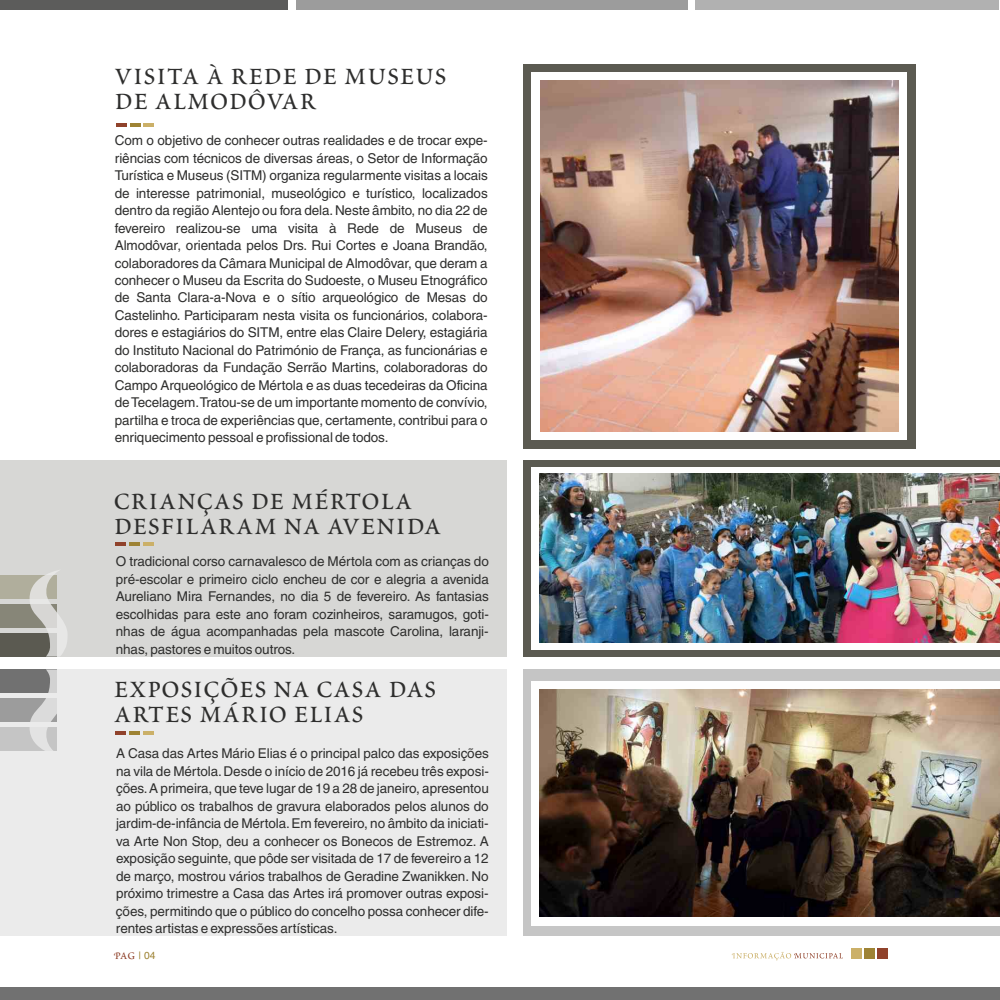
<style>
.page{position:relative;width:1000px;height:1000px;background:#fff}
.page>*{position:absolute;margin:0;border:0;box-sizing:border-box;transform-origin:0 0}
.t1{font:35.55px/24.9px "Poetica Roman Small Caps";color:#2e2e2d}
.t2{font:15.3px "Poetica Roman Small Caps";color:#90422b}
.t3{font:13.5px/17.5px "Arial";letter-spacing:-.01em;color:#2e2e2d;text-align:justify}
.s1{font-family:"Arial";font-size:10.2px;color:#9e8334}
</style>
<div class="page">
<div style="left:0;top:669px;width:506px;height:266px;background:#ebebeb"></div>
<div style="left:523px;top:669px;width:476px;height:266px;background:#c5c5c5"></div>
<div style="left:0;top:460px;width:506px;height:196px;background:#d7d7d5"></div>
<div style="left:0;top:633px;width:56px;height:23px;background:#5b5a51"></div>
<div style="left:0;top:604px;width:56px;height:23px;background:#878678"></div>
<div style="left:0;top:575px;width:56px;height:23px;background:#b0ae9c"></div>
<svg style="left:30px;top:570px;width:37px;height:86px"></svg>
<svg style="left:731px;top:952px;width:111px;height:8px"></svg>
<div style="left:851px;top:947px;width:10px;height:11px;background:#cbb068"></div>
<div style="left:864px;top:947px;width:10px;height:11px;background:#9e8334"></div>
<div style="left:877px;top:947px;width:10px;height:11px;background:#90422b"></div>
<hr style="left:143px;top:542px;width:10px;height:4px;background:#cbb068">
<hr style="left:129px;top:542px;width:11px;height:4px;background:#9e8334">
<hr style="left:115px;top:542px;width:11px;height:4px;background:#90422b">
<svg style="left:115px;top:731px;width:39px;height:3px"></svg>
<div style="left:523px;top:460px;width:476px;height:196px;background:#5b5a51"></div>
<div style="left:531px;top:467px;width:468px;height:182px;background:#fefefe"></div>
<img style="left:539px;top:473px;width:460px;height:169px">
<div style="left:531px;top:681px;width:468px;height:244px;background:#fefefe"></div>
<img style="left:539px;top:689px;width:460px;height:227px">
<div style="left:0;top:669px;width:56px;height:23px;background:#717171"></div>
<div style="left:0;top:698px;width:56px;height:23px;background:#9c9c9c"></div>
<div style="left:0;top:727px;width:56px;height:23px;background:#c5c5c5"></div>
<svg style="left:30px;top:669px;width:27px;height:82px"></svg>
<div style="left:0;top:986px;width:999px;height:13px;background:#717171"></div>
<svg style="left:116px;top:123px;width:38px;height:3px"></svg>
<div style="left:523px;top:64px;width:392px;height:384px;background:#5b5a51"></div>
<div style="left:531px;top:72px;width:375px;height:368px;background:#fefefe"></div>
<img style="left:540px;top:81px;width:357px;height:350px">
<div style="left:0;top:0;width:287px;height:10px;background:#5c5c5b"></div>
<div style="left:296px;top:0;width:391px;height:10px;background:#9c9c9c"></div>
<div style="left:695px;top:0;width:303px;height:10px;background:#b1b1b1"></div>
<h1 class="t1" style="left:114px;top:59px;width:334px">visita à rede de museus de almodôvar</h1>
<p class="t3" style="left:115px;top:133px;width:374px">Com o objetivo de conhecer outras realidades e de trocar expe&shy;riências com técnicos de diversas áreas, o Setor de Informação Turística e Museus (SITM) organiza regularmente visitas a locais de interesse patrimonial, museológico e turístico, localizados dentro da região Alentejo ou fora dela. Neste âmbito, no dia 22 de fevereiro realizou-se uma visita à Rede de Museus de Almodôvar, orientada pelos Drs. Rui Cortes e Joana Brandão, colaboradores da Câmara Municipal de Almodôvar, que deram a conhecer o Museu da Escrita do Sudoeste, o Museu Etnográfico de Santa Clara-a-Nova e o sítio arqueológico de Mesas do Castelinho. Participaram nesta visita os funcionários, colabora&shy;dores e estagiários do SITM, entre elas Claire Delery, estagiária do Instituto Nacional do Património de França, as funcionárias e colaboradoras da Fundação Serrão Martins, colaboradoras do Campo Arqueológico de Mértola e as duas tecedeiras da Oficina de Tecelagem. Tratou-se de um importante momento de convívio, partilha e troca de experiências que, certamente, contribui para o enriquecimento pessoal e profissional de todos.</p>
<h1 class="t1" style="left:113px;top:484px;width:330px">crianças de mértola desfilaram na avenida</h1>
<p class="t3" style="left:116px;top:554px;width:374px">O tradicional corso carnavalesco de Mértola com as crianças do pré-escolar e primeiro ciclo encheu de cor e alegria a avenida Aureliano Mira Fernandes, no dia 5 de fevereiro. As fantasias escolhidas para este ano foram cozinheiros, saramugos, goti&shy;nhas de água acompanhadas pela mascote Carolina, laranji&shy;nhas, pastores e muitos outros.</p>
<h1 class="t1" style="left:113px;top:671px;width:324px">exposições na casa das artes mário elias</h1>
<p class="t3" style="left:116px;top:745px;width:374px">A Casa das Artes Mário Elias é o principal palco das exposições na vila de Mértola. Desde o início de 2016 já recebeu três exposi&shy;ções. A primeira, que teve lugar de 19 a 28 de janeiro, apresentou ao público os trabalhos de gravura elaborados pelos alunos do jardim-de-infância de Mértola. Em fevereiro, no âmbito da iniciati&shy;va Arte Non Stop, deu a conhecer os Bonecos de Estremoz. A exposição seguinte, que pôde ser visitada de 17 de fevereiro a 12 de março, mostrou vários trabalhos de Geradine Zwanikken. No próximo trimestre a Casa das Artes irá promover outras exposi&shy;ções, permitindo que o público do concelho possa conhecer dife&shy;rentes artistas e expressões artísticas.</p>
<p class="t2" style="left:114px;top:944px;width:43px">Pag <span class="s1">| 04</span></p>
</div>
